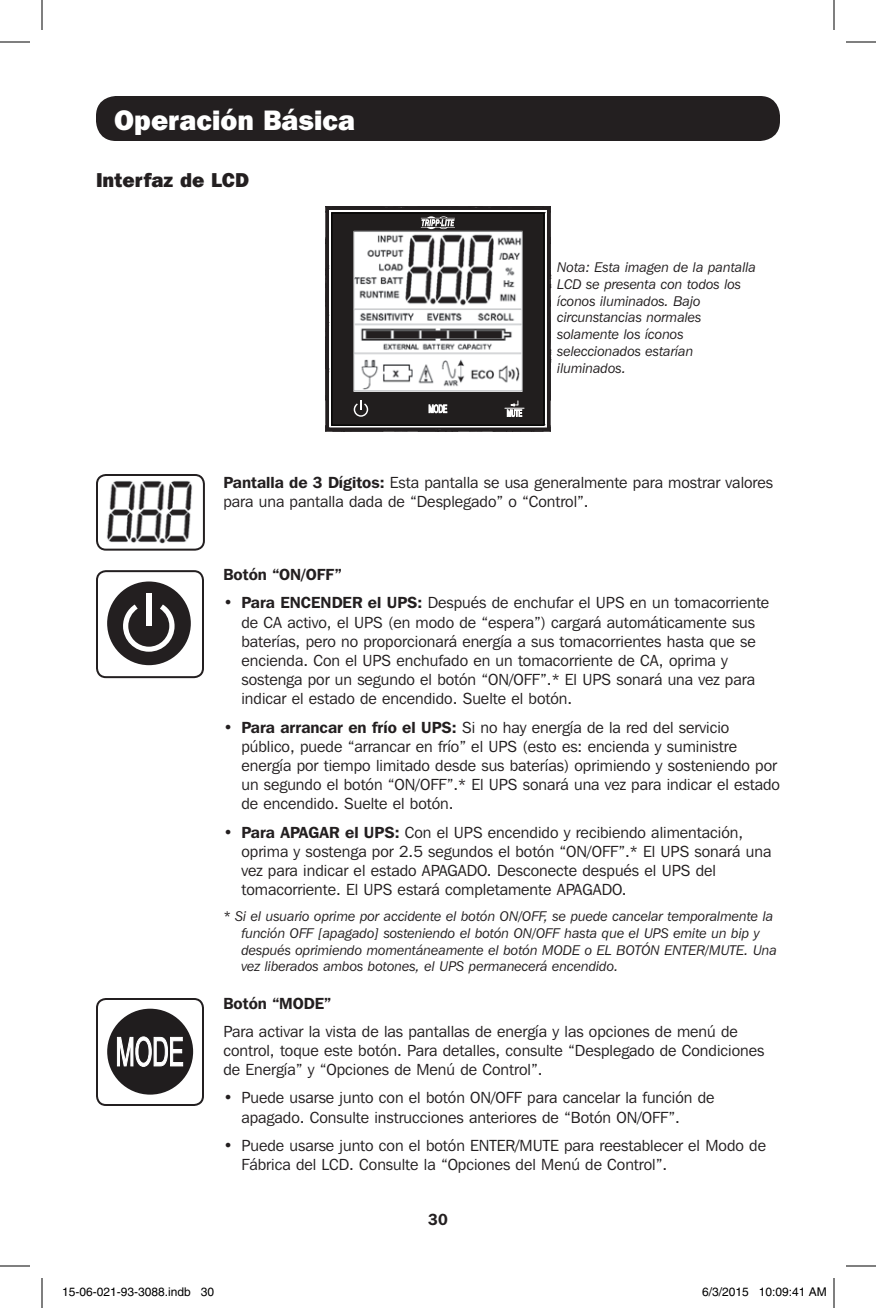
<style>
.page{position:relative;width:876px;height:1308px;background:#fff}
.page>*{position:absolute;margin:0;border:0;box-sizing:border-box;transform-origin:0 0}
.t1{font:800 28px "Franklin Gothic IT Cby BT";color:#fff}
.t2{font:800 20px "Franklin Gothic IT Cby BT";color:#231f20}
.t3{font:16px/19.2px "Franklin Gothic IT Cby BT";color:#231f20}
.t4{font:600 16px "Franklin Gothic IT Cby BT";color:#231f20}
.t5{font:italic 14px/16.8px "Franklin Gothic IT Cby BT";color:#231f20}
.t6{font:12px "Helvetica";color:#000}
.s1{font-weight:600}
</style>
<div class="page">
<div style="left:107px;top:582px;width:84px;height:83px;background:#231f20;border-radius:50%"></div>
<svg style="left:123px;top:605px;width:52px;height:47px"></svg>
<div style="left:146px;top:593px;width:5px;height:33px;background:#fff"></div>
<div style="left:96px;top:570px;width:108px;height:108px;border:2px solid #231f20;border-radius:9px"></div>
<div style="left:107px;top:1009px;width:86px;height:86px;background:#201d1e;border-radius:50%"></div>
<svg style="left:116px;top:1036px;width:68px;height:31px"></svg>
<div style="left:96px;top:998px;width:108px;height:108px;border:2px solid #231f20;border-radius:9px"></div>
<svg style="left:325px;top:206px;width:227px;height:226px;background:#373535"></svg>
<img style="left:354px;top:231px;width:168px;height:161px">
<img style="left:107px;top:481px;width:85px;height:63px">
<div style="left:96px;top:474px;width:109px;height:77px;border:2px solid #231f20;border-radius:9px"></div>
<div style="left:96px;top:96px;width:684px;height:45px;background:#231f20;border-radius:20px"></div>
<hr style="left:0;top:42px;width:30px;height:1px;background:#000">
<hr style="left:846px;top:42px;width:30px;height:1px;background:#000">
<hr style="left:0;top:1266px;width:30px;height:1px;background:#000">
<hr style="left:846px;top:1266px;width:30px;height:1px;background:#000">
<hr style="left:42px;top:0;width:1px;height:30px;background:#000">
<hr style="left:42px;top:1278px;width:1px;height:30px;background:#000">
<hr style="left:834px;top:0;width:1px;height:30px;background:#000">
<hr style="left:834px;top:1278px;width:1px;height:30px;background:#000">
<div style="left:207px;top:1287px;width:7px;height:10px;border:1px solid #fff;border-radius:50%"></div>
<h1 class="t1" style="left:114px;top:102px;width:242px">Operación Básica</h1>
<p class="t2" style="left:96px;top:167px;width:155px">Interfaz de LCD</p>
<p class="t5" style="left:557px;top:259px;width:200px">Nota: Esta imagen de la pantalla<br>LCD se presenta con todos los íconos iluminados. Bajo circunstancias normales solamente los íconos seleccionados estarían iluminados.</p>
<p class="t3" style="left:223px;top:472px;width:551px"><span class="s1">Pantalla de 3 Dígitos:</span> Esta pantalla se usa generalmente para mostrar valores para una pantalla dada de “Desplegado” o “Control”.</p>
<p class="t4" style="left:223px;top:564px;width:120px">Botón “ON/OFF”</p>
<p class="t3" style="left:241px;top:593px;width:529px;text-indent:-18px"><span class="s1">• Para ENCENDER el UPS:</span> Después de enchufar el UPS en un tomacorriente de CA activo, el UPS (en modo de “espera”) cargará automáticamente sus baterías, pero no proporcionará energía a sus tomacorrientes hasta que se encienda. Con el UPS enchufado en un tomacorriente de CA, oprima y sostenga por un segundo el botón “ON/OFF”.* El UPS sonará una vez para indicar el estado de encendido. Suelte el botón.</p>
<p class="t3" style="left:241px;top:717px;width:540px;text-indent:-18px"><span class="s1">• Para arrancar en frío el UPS:</span> Si no hay energía de la red del servicio público, puede “arrancar en frío” el UPS (esto es: encienda y suministre energía por tiempo limitado desde sus baterías) oprimiendo y sosteniendo por un segundo el botón “ON/OFF”.* El UPS sonará una vez para indicar el estado de encendido. Suelte el botón.</p>
<p class="t3" style="left:241px;top:822px;width:531px;text-indent:-18px"><span class="s1">• Para APAGAR el UPS:</span> Con el UPS encendido y recibiendo alimentación, oprima y sostenga por 2.5 segundos el botón “ON/OFF”.* El UPS sonará una vez para indicar el estado APAGADO. Desconecte después el UPS del tomacorriente. El UPS estará completamente APAGADO.</p>
<p class="t5" style="left:241px;top:907px;width:537px;text-indent:-18px">* Si el usuario oprime por accidente el botón ON/OFF, se puede cancelar temporalmente la función OFF [apagado] sosteniendo el botón ON/OFF hasta que el UPS emite un bip y después oprimiendo momentáneamente el botón MODE o EL BOTÓN ENTER/MUTE. Una vez liberados ambos botones, el UPS permanecerá encendido.</p>
<p class="t4" style="left:223px;top:993px;width:109px">Botón “MODE”</p>
<p class="t3" style="left:223px;top:1021px;width:542px">Para activar la vista de las pantallas de energía y las opciones de menú de control, toque este botón. Para detalles, consulte “Desplegado de Condiciones de Energía” y “Opciones de Menú de Control”.</p>
<p class="t3" style="left:241px;top:1088px;width:475px;text-indent:-18px"><span class="s1">•</span> Puede usarse junto con el botón ON/OFF para cancelar la función de apagado. Consulte instrucciones anteriores de “Botón ON/OFF”.</p>
<p class="t3" style="left:241px;top:1135px;width:526px;text-indent:-18px"><span class="s1">•</span> Puede usarse junto con el botón ENTER/MUTE para reestablecer el Modo de<br>Fábrica del LCD. Consulte la “Opciones del Menú de Control”.</p>
<p class="t4" style="left:428px;top:1209px;width:21px">30</p>
<p class="t6" style="left:62px;top:1285px;width:154px">15-06-021-93-3088.indb 30</p>
<p class="t6" style="left:702px;top:1285px;width:126px">6/3/2015 10:09:41 AM</p>
</div>
